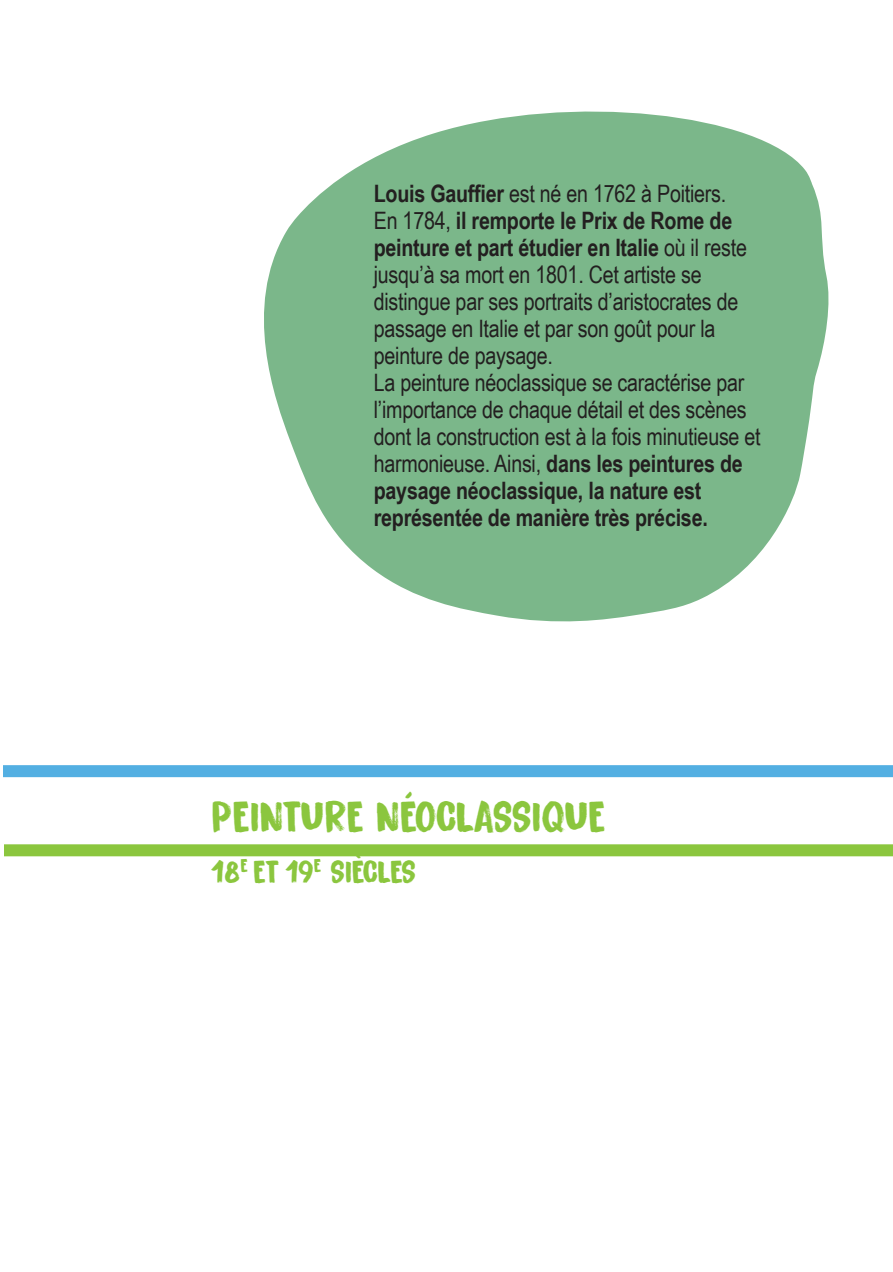
<style>
.page{position:relative;width:893px;height:1272px;background:#fff}
.page>*{position:absolute;margin:0;border:0;box-sizing:border-box;transform-origin:0 0}
.t1{font:45px "Bitterbrush DEMO";letter-spacing:-.02em;color:#8bc63e}
.t2{font:33px "Bitterbrush DEMO";letter-spacing:-.03em;color:#8bc63e}
.t3{font:24px/27px "Arial Narrow";letter-spacing:-.01em;color:#231f20}
.s1{font-weight:700}
</style>
<div class="page">
<svg style="left:264px;top:112px;width:564px;height:509px;fill:#7bb78a"></svg>
<div style="left:4px;top:844px;width:889px;height:12px;background:#8bc63e"></div>
<div style="left:3px;top:765px;width:890px;height:12px;background:#53afe2"></div>
<p class="t3" style="left:374px;top:179px;width:388px"><span class="s1">Louis Gauffier</span> est né en 1762 à Poitiers.<br>En 1784, <span class="s1">il remporte le Prix de Rome de peinture et part étudier en Italie</span> où il reste jusqu’à sa mort en 1801. Cet artiste se distingue par ses portraits d’aristocrates de passage en Italie et par son goût pour la peinture de paysage.<br>La peinture néoclassique se caractérise par l’importance de chaque détail et des scènes dont la construction est à la fois minutieuse et harmonieuse. Ainsi, <span class="s1">dans les peintures de paysage néoclassique, la nature est représentée de manière très précise.</span></p>
<h1 class="t1" style="left:211px;top:791px;width:396px">PEINTURE NÉOCLASSIQUE</h1>
<h2 class="t2" style="left:210px;top:853px;width:207px">18<sup>E</sup> ET 19<sup>E</sup> SIÈCLES</h2>
</div>
